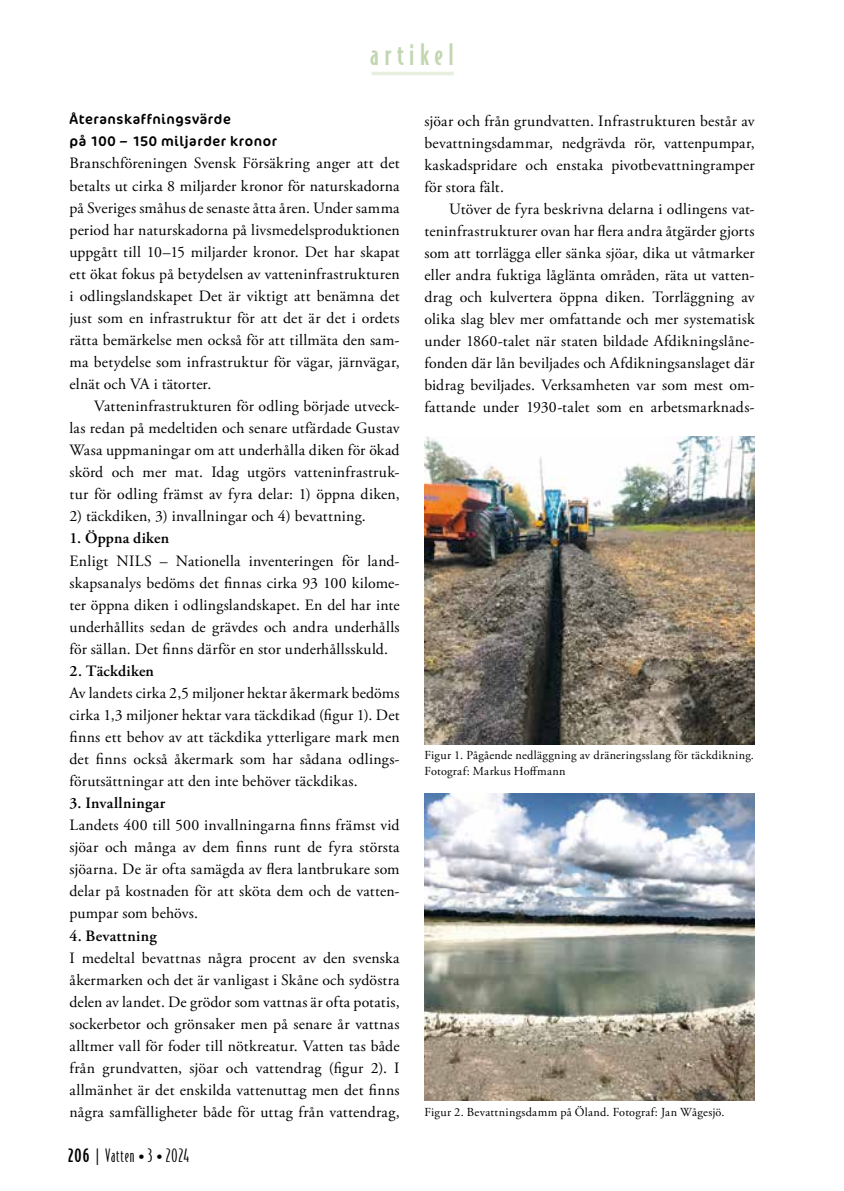
<style>
.page{position:relative;width:844px;height:1191px;background:#fff}
.page>*{position:absolute;margin:0;border:0;box-sizing:border-box;transform-origin:0 0}
.t1{font:500 28px "Bodega Sans";letter-spacing:.195em;color:#c2d6b0}
.t2{font:300 17.5px "Bodega Sans";letter-spacing:.05em;color:#000}
.t3{font:15.75px/22.1px "Adobe Garamond Pro";letter-spacing:.015em;color:#000;text-align:justify}
.t4{font:600 15.75px "Adobe Garamond Pro";letter-spacing:.02em;color:#000}
.t5{font:14px/22.1px "Cocon Pro";letter-spacing:.04em;color:#000}
.t6{font:12.25px/15.8px "Adobe Garamond Pro";letter-spacing:.025em;color:#000}
.s1{font-weight:500}
.s2{font-family:"Adobe Garamond Pro";font-weight:400;font-size:15.75px}
</style>
<div class="page">
<hr style="left:371px;top:72px;width:82px;height:3px;background:#e7efdf">
<img style="left:424px;top:437px;width:329px;height:307px">
<img style="left:424px;top:793px;width:330px;height:307px">
<h1 class="t1" style="left:370px;top:37px;width:85px">artikel</h1>
<p class="t5" style="left:69px;top:108px;width:209px">Återanskaffningsvärde<br>på 100 – 150 miljarder kronor</p>
<p class="t3" style="left:69px;top:153px;width:331px">Branschföreningen Svensk Försäkring anger att det betalts ut cirka 8 miljarder kronor för naturskadorna på Sveriges småhus de senaste åtta åren. Under samma period har naturskadorna på livsmedelsproduktionen uppgått till 10–15 miljarder kronor. Det har skapat ett ökat fokus på betydelsen av vatteninfrastrukturen i odlingslandskapet Det är viktigt att benämna det just som en infrastruktur för att det är det i ordets rätta bemärkelse men också för att tillmäta den sam&shy;ma betydelse som infrastruktur för vägar, järnvägar, elnät och VA i tätorter.</p>
<p class="t3" style="left:69px;top:395px;width:331px;text-indent:25px">Vatteninfrastrukturen för odling började utveck&shy;las redan på medeltiden och senare utfärdade Gustav Wasa uppmaningar om att underhålla diken för ökad skörd och mer mat. Idag utgörs vatteninfrastruk&shy;tur för odling främst av fyra delar: 1) öppna diken,</p>
<p class="t3" style="left:69px;top:506px;width:297px">2) täckdiken, 3) invallningar och 4) bevattning.</p>
<p class="t4" style="left:69px;top:529px;width:101px">1. Öppna diken</p>
<p class="t3" style="left:69px;top:550px;width:331px">Enligt NILS – Nationella inventeringen för land&shy;skapsanalys bedöms det finnas cirka 93 100 kilome&shy;ter öppna diken i odlingslandskapet. En del har inte underhållits sedan de grävdes och andra underhålls för sällan. Det finns därför en stor underhållsskuld.</p>
<p class="t4" style="left:69px;top:661px;width:86px">2. Täckdiken</p>
<p class="t3" style="left:69px;top:682px;width:331px">Av landets cirka 2,5 miljoner hektar åkermark bedöms cirka 1,3 miljoner hektar vara täckdikad (figur 1). Det finns ett behov av att täckdika ytterligare mark men det finns också åkermark som har sådana odlings&shy;förutsättningar att den inte behöver täckdikas.</p>
<p class="t4" style="left:69px;top:794px;width:97px">3. Invallningar</p>
<p class="t3" style="left:69px;top:814px;width:331px">Landets 400 till 500 invallningarna finns främst vid sjöar och många av dem finns runt de fyra största sjöarna. De är ofta samägda av flera lantbrukare som delar på kostnaden för att sköta dem och de vatten&shy;pumpar som behövs.</p>
<p class="t4" style="left:69px;top:926px;width:89px">4. Bevattning</p>
<p class="t3" style="left:69px;top:947px;width:331px">I medeltal bevattnas några procent av den svenska åkermarken och det är vanligast i Skåne och sydöstra delen av landet. De grödor som vattnas är ofta potatis, sockerbetor och grönsaker men på senare år vattnas alltmer vall för foder till nötkreatur. Vatten tas både från grundvatten, sjöar och vattendrag (figur 2). I allmänhet är det enskilda vattenuttag men det finns några samfälligheter både för uttag från vattendrag,</p>
<p class="t2" style="left:68px;top:1145px;width:122px"><span class="s1">206</span> | Vatten <span class="s2">•</span> 3 <span class="s2">•</span> 2024</p>
<p class="t3" style="left:424px;top:110px;width:331px">sjöar och från grundvatten. Infrastrukturen består av bevattningsdammar, nedgrävda rör, vattenpumpar, kaskadspridare och enstaka pivotbevattningramper för stora fält.</p>
<p class="t3" style="left:424px;top:198px;width:331px;text-indent:25px">Utöver de fyra beskrivna delarna i odlingens vat&shy;teninfrastrukturer ovan har flera andra åtgärder gjorts som att torrlägga eller sänka sjöar, dika ut våtmarker eller andra fuktiga låglänta områden, räta ut vatten&shy;drag och kulvertera öppna diken. Torrläggning av olika slag blev mer omfattande och mer systematisk under 1860-talet när staten bildade Afdikningslåne&shy;fonden där lån beviljades och Afdikningsanslaget där bidrag beviljades. Verksamheten var som mest om&shy;fattande under 1930-talet som en arbetsmarknads-</p>
<p class="t6" style="left:424px;top:748px;width:331px">Figur 1. Pågående nedläggning av dräneringsslang för täckdikning.<br>Fotograf: Markus Hoffmann</p>
<p class="t6" style="left:424px;top:1104px;width:301px">Figur 2. Bevattningsdamm på Öland. Fotograf: Jan Wågesjö.</p>
</div>
